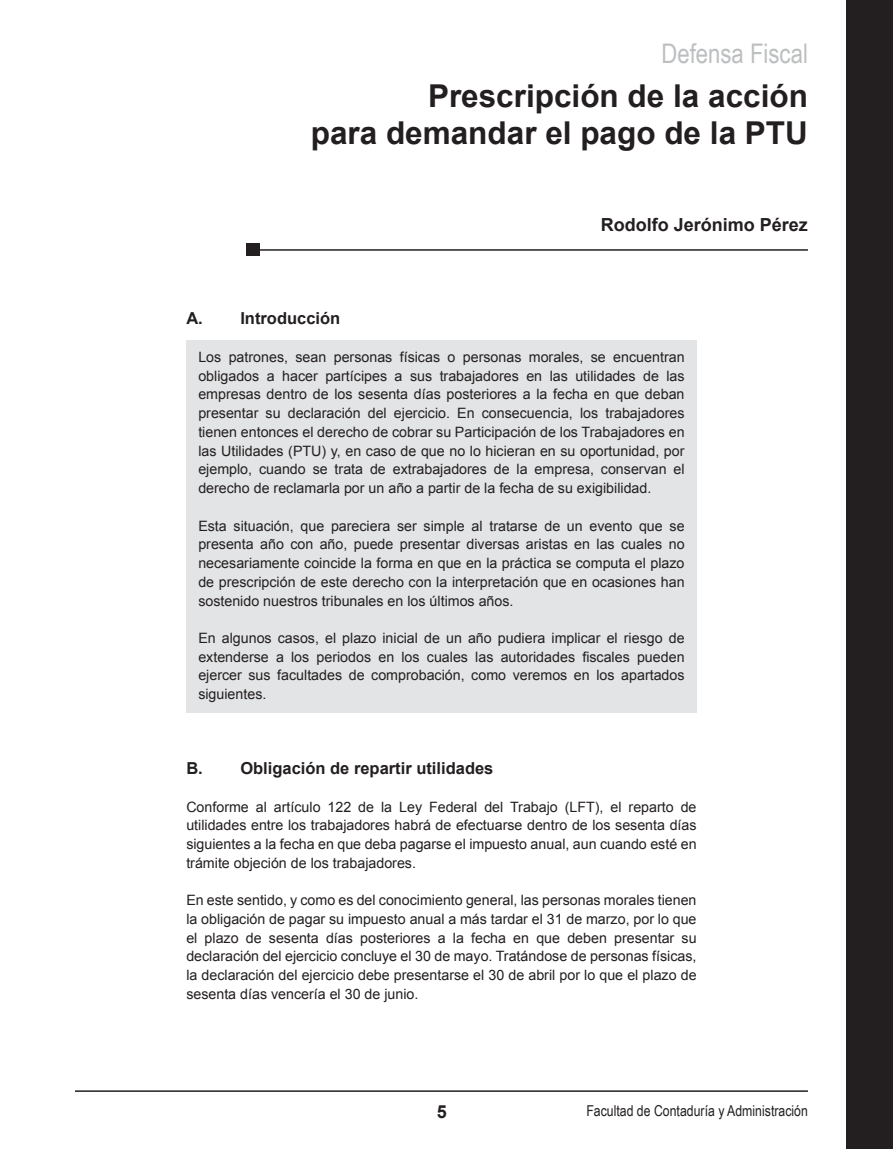
<style>
.page{position:relative;width:893px;height:1149px;background:#fff}
.page>*{position:absolute;margin:0;border:0;box-sizing:border-box;transform-origin:0 0}
.t1{font:700 31.5px/37.5px "Arial";color:#231f20;text-align:right}
.t2{font:27px "Arial Narrow";color:#bcbec0}
.t3{font:700 18px "Arial";color:#231f20}
.t4{font:700 16.5px "Arial";color:#231f20}
.t5{font:15px "Arial Narrow";color:#231f20}
.t6{font:14.25px/18.8px "Arial";color:#231f20;text-align:justify}
</style>
<div class="page">
<div style="left:846px;top:0;width:47px;height:1148px;background:#231f20"></div>
<hr style="left:75px;top:1089px;width:733px;height:2px;background:#231f20">
<hr style="left:253px;top:249px;width:555px;height:1px;background:#231f20">
<div style="left:246px;top:243px;width:14px;height:13px;background:#231f20"></div>
<div style="left:186px;top:340px;width:511px;height:372px;background:#e3e4e5"></div>
<h2 class="t2" style="left:661px;top:34px;width:148px">Defensa Fiscal</h2>
<h1 class="t1" style="left:311px;top:78px;width:499px">Prescripción de la acción<br>para demandar el pago de la PTU</h1>
<p class="t3" style="left:601px;top:212px;width:209px">Rodolfo Jerónimo Pérez</p>
<p class="t4" style="left:186px;top:307px;width:155px">A. Introducción</p>
<p class="t6" style="left:198px;top:347px;width:488px">Los patrones, sean personas físicas o personas morales, se encuentran obligados a hacer partícipes a sus trabajadores en las utilidades de las empresas dentro de los sesenta días posteriores a la fecha en que deban presentar su declaración del ejercicio. En consecuencia, los trabajadores tienen entonces el derecho de cobrar su Participación de los Trabajadores en las Utilidades (PTU) y, en caso de que no lo hicieran en su oportunidad, por ejemplo, cuando se trata de extrabajadores de la empresa, conservan el derecho de reclamarla por un año a partir de la fecha de su exigibilidad.</p>
<p class="t6" style="left:198px;top:516px;width:488px">Esta situación, que pareciera ser simple al tratarse de un evento que se presenta año con año, puede presentar diversas aristas en las cuales no necesariamente coincide la forma en que en la práctica se computa el plazo de prescripción de este derecho con la interpretación que en ocasiones han sostenido nuestros tribunales en los últimos años.</p>
<p class="t6" style="left:198px;top:628px;width:488px">En algunos casos, el plazo inicial de un año pudiera implicar el riesgo de extenderse a los periodos en los cuales las autoridades fiscales pueden ejercer sus facultades de comprobación, como veremos en los apartados siguientes.</p>
<p class="t4" style="left:186px;top:757px;width:309px">B. Obligación de repartir utilidades</p>
<p class="t6" style="left:186px;top:797px;width:512px">Conforme al artículo 122 de la Ley Federal del Trabajo (LFT), el reparto de utilidades entre los trabajadores habrá de efectuarse dentro de los sesenta días siguientes a la fecha en que deba pagarse el impuesto anual, aun cuando esté en trámite objeción de los trabajadores.</p>
<p class="t6" style="left:186px;top:890px;width:512px">En este sentido, y como es del conocimiento general, las personas morales tienen la obligación de pagar su impuesto anual a más tardar el 31 de marzo, por lo que el plazo de sesenta días posteriores a la fecha en que deben presentar su declaración del ejercicio concluye el 30 de mayo. Tratándose de personas físicas, la declaración del ejercicio debe presentarse el 30 de abril por lo que el plazo de sesenta días vencería el 30 de junio.</p>
<p class="t3" style="left:437px;top:1099px;width:12px">5</p>
<p class="t5" style="left:586px;top:1099px;width:223px">Facultad de Contaduría y Administración</p>
</div>
